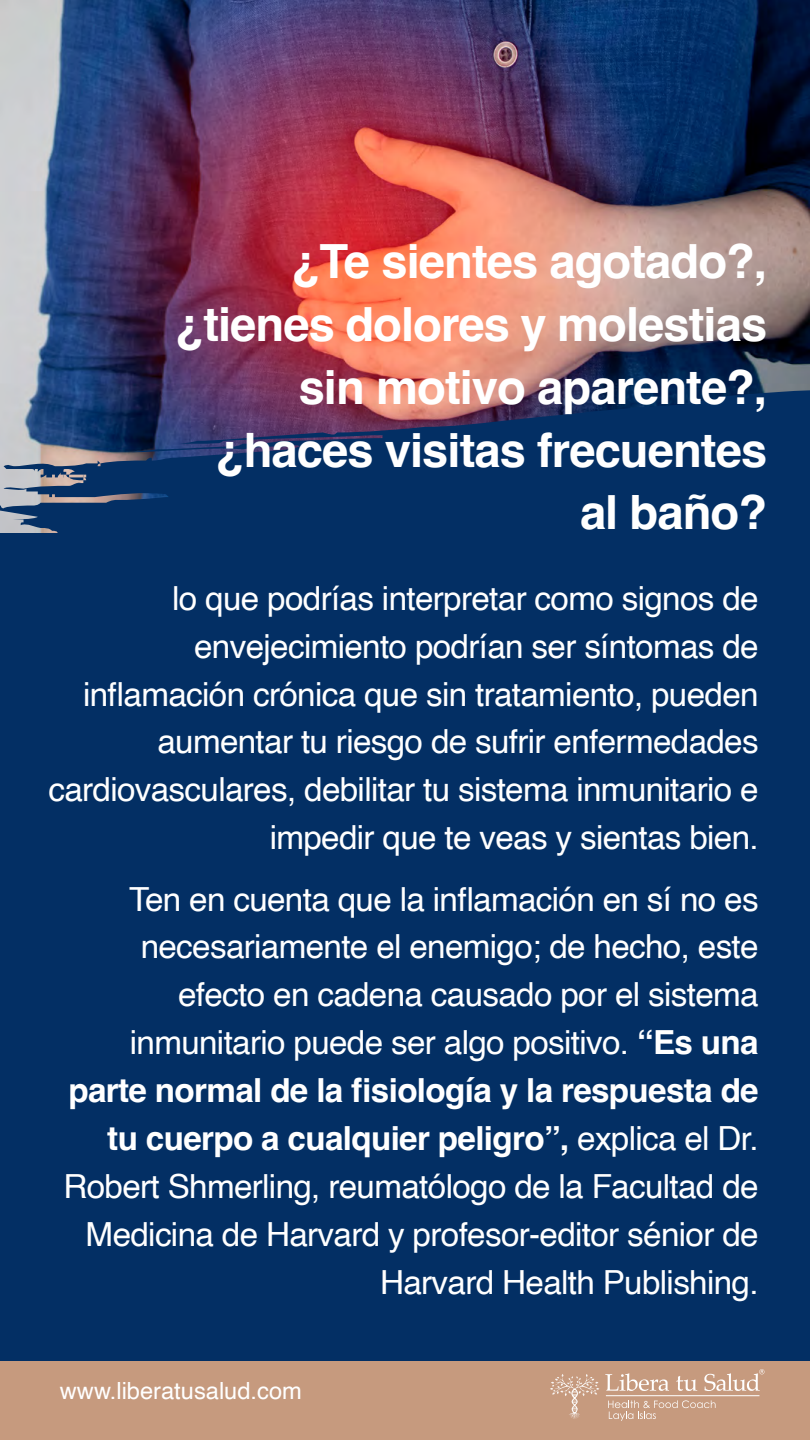
<style>
.page{position:relative;width:810px;height:1440px;background:#fff}
.page>*{position:absolute;margin:0;border:0;box-sizing:border-box;transform-origin:0 0}
.t1{font:700 47.17px/62.7px "Helvetica";letter-spacing:-.02em;color:#fff;text-align:right}
.t2{font:33.22px/47.8px "Helvetica";letter-spacing:-.02em;color:#fff;text-align:right}
.t3{font:23.7px "Helvetica";color:#fff}
.s1{font-weight:700}
</style>
<div class="page">
<div style="left:0;top:532px;width:810px;height:829px;background:#032f64"></div>
<img style="left:0;top:0;width:810px;height:388px">
<svg style="left:0;top:388px;width:810px;height:145px;background:#223c69"></svg>
<div style="left:0;top:1361px;width:810px;height:79px;background:#c69a7e"></div>
<svg style="left:608px;top:1400px;width:108px;height:21px"></svg>
<svg style="left:605px;top:1373px;width:64px;height:18px"></svg>
<svg style="left:676px;top:1376px;width:21px;height:15px"></svg>
<svg style="left:550px;top:1374px;width:49px;height:45px"></svg>
<hr style="left:606px;top:1395px;width:153px;height:1px;background:#fff">
<svg style="left:704px;top:1369px;width:60px;height:22px"></svg>
<h1 class="t1" style="left:176px;top:236px;width:593px">¿Te sientes agotado?, ¿tienes dolores y molestias sin motivo aparente?, ¿haces visitas frecuentes al baño?</h1>
<p class="t2" style="left:48px;top:575px;width:712px">lo que podrías interpretar como signos de envejecimiento podrían ser síntomas de inflamación crónica que sin tratamiento, pueden aumentar tu riesgo de sufrir enfermedades cardiovasculares, debilitar tu sistema inmunitario e impedir que te veas y sientas bien.</p>
<p class="t2" style="left:63px;top:876px;width:697px">Ten en cuenta que la inflamación en sí no es necesariamente el enemigo; de hecho, este efecto en cadena causado por el sistema inmunitario puede ser algo positivo. <span class="s1">“Es una parte normal de la fisiología y la respuesta de tu cuerpo a cualquier peligro”,</span> explica el Dr.<br>Robert Shmerling, reumatólogo de la Facultad de Medicina de Harvard y profesor-editor sénior de Harvard Health Publishing.</p>
<p class="t3" style="left:60px;top:1373px;width:244px">www.liberatusalud.com</p>
</div>
